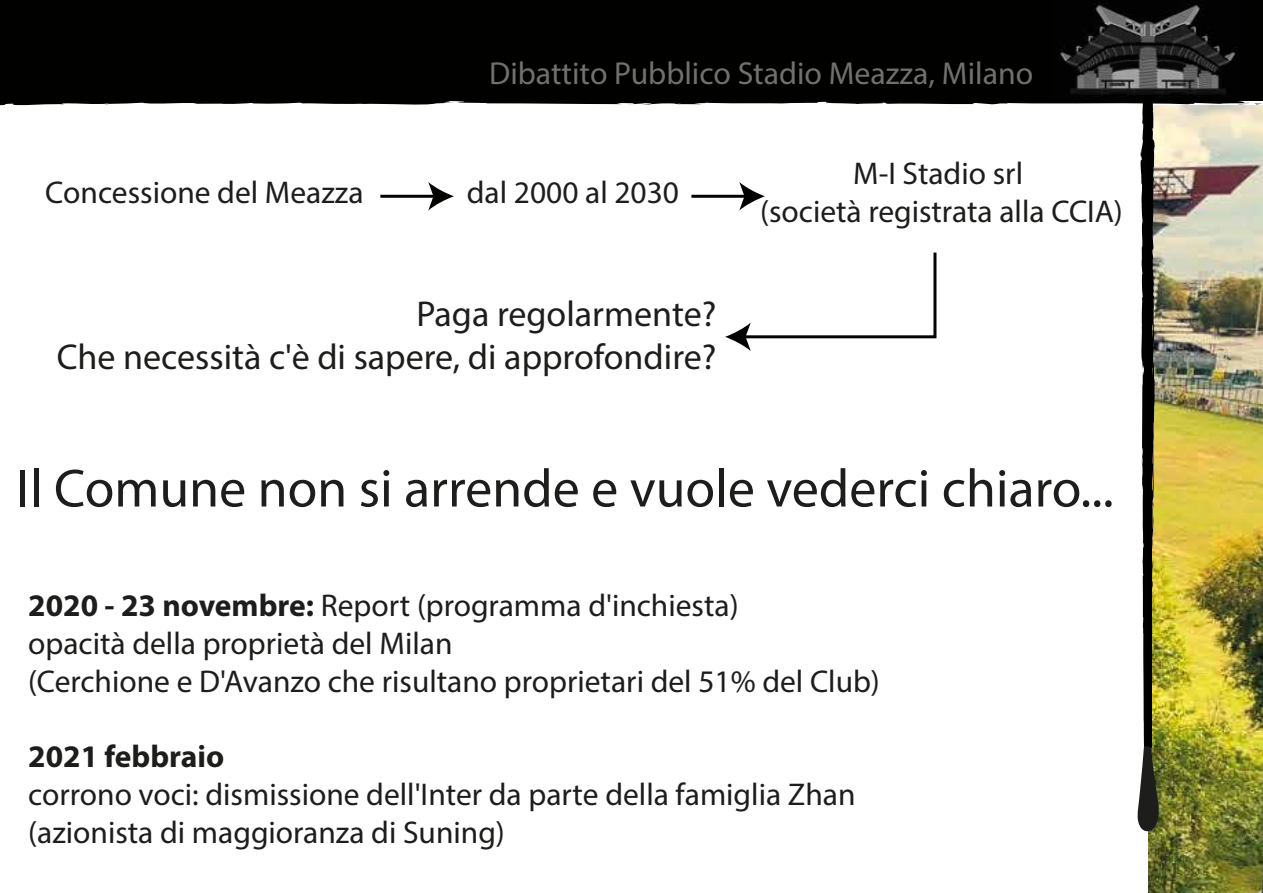
<style>
.page{position:relative;width:1263px;height:893px;background:#fff}
.page>*{position:absolute;margin:0;border:0;box-sizing:border-box;transform-origin:0 0}
.t1{font:54px "Myriad Pro";color:#1d1d1b}
.t2{font:36px/43.2px "Myriad Pro";color:#1d1d1b;text-align:right}
.t3{font:31.8px "Myriad Pro";color:#717070}
.t4{font:31.5px/37.8px "Myriad Pro";color:#1d1d1b}
.t5{font:700 31.5px "Myriad Pro";color:#1d1d1b}
.s1{font-weight:700}
</style>
<div class="page">
<img style="left:1149px;top:106px;width:114px;height:786px">
<svg style="left:1252px;top:0;width:11px;height:9px"></svg>
<div style="left:0;top:0;width:1252px;height:106px;background:#010100"></div>
<svg style="left:306px;top:96px;width:9px;height:2px"></svg>
<svg style="left:119px;top:96px;width:13px;height:2px"></svg>
<svg style="left:221px;top:95px;width:14px;height:1px"></svg>
<img style="left:1053px;top:0;width:188px;height:98px">
<img style="left:1137px;top:97px;width:22px;height:735px">
<hr style="left:380px;top:195px;width:56px;height:3px;background:#010100">
<svg style="left:428px;top:182px;width:26px;height:29px"></svg>
<hr style="left:691px;top:195px;width:56px;height:3px;background:#010100">
<svg style="left:739px;top:182px;width:26px;height:29px"></svg>
<svg style="left:725px;top:252px;width:212px;height:99px"></svg>
<p class="t3" style="left:489px;top:54px;width:546px">Dibattito Pubblico Stadio Meazza, Milano</p>
<p class="t4" style="left:45px;top:173px;width:320px">Concessione del Meazza</p>
<p class="t4" style="left:467px;top:173px;width:214px">dal 2000 al 2030</p>
<p class="t2" style="left:57px;top:292px;width:661px">Paga regolarmente?<br>Che necessità c'è di sapere, di approfondire?</p>
<p class="t4" style="left:760px;top:154px;width:364px;text-align:center">M-I Stadio srl<br>(società registrata alla CCIA)</p>
<h1 class="t1" style="left:16px;top:455px;width:1099px">Il Comune non si arrende e vuole vederci chiaro...</h1>
<p class="t4" style="left:28px;top:586px;width:853px"><span class="s1">2020 - 23 novembre:</span> Report (programma d'inchiesta)<br>opacità della proprietà del Milan<br>(Cerchione e D'Avanzo che risultano proprietari del 51% del Club)</p>
<p class="t5" style="left:28px;top:736px;width:198px">2021 febbraio</p>
<p class="t4" style="left:28px;top:775px;width:829px">corrono voci: dismissione dell'Inter da parte della famiglia Zhan (azionista di maggioranza di Suning)</p>
</div>
